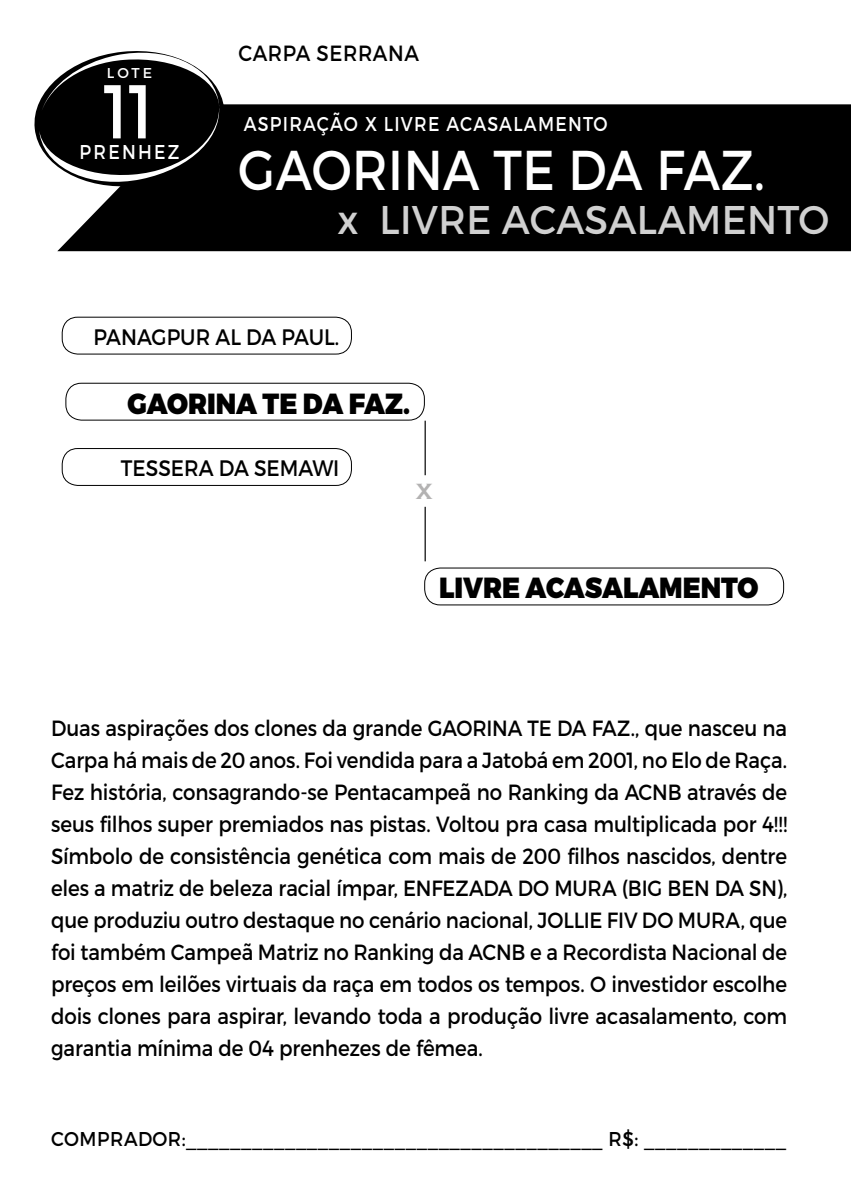
<style>
.page{position:relative;width:851px;height:1191px;background:#fff}
.page>*{position:absolute;margin:0;border:0;box-sizing:border-box;transform-origin:0 0}
.t1{font:76px "Montserrat";color:#fff;scale:.85 1}
.t2{font:56px "Montserrat";letter-spacing:.01em;color:#fff;scale:.88 1}
.t3{font:40px "Montserrat";letter-spacing:.01em;color:#d0d0d0;scale:.95 1}
.t4{font:900 29px "Montserrat";color:#000;scale:.9 1}
.t5{font:700 22.6px "Copperplate Gothic";color:#b3b2b2}
.t6{font:22.4px "Montserrat";color:#000;scale:.9 1}
.t7{font:22px/32px "Montserrat";letter-spacing:-.005em;color:#000;text-align:justify;scale:.9 1}
.t8{font:22px "Montserrat";letter-spacing:.03em;color:#000;scale:.9 1}
.t9{font:20px "Montserrat";letter-spacing:.03em;color:#000;scale:.92 1}
.t10{font:20px "Montserrat";letter-spacing:.07em;color:#fff;scale:.87 1}
.t11{font:20px "Montserrat";letter-spacing:.13em;color:#fff;scale:.87 1}
.t12{font:14.2px "Montserrat";color:#fff}
</style>
<div class="page">
<div style="left:57px;top:104px;width:793px;height:147px;background:#000"></div>
<div style="left:424px;top:568px;width:359px;height:37px;border:1px solid #000;border-radius:16px"></div>
<div style="left:66px;top:383px;width:358px;height:37px;border:1px solid #000;border-radius:16px"></div>
<div style="left:62px;top:317px;width:290px;height:37px;border:1px solid #000;border-radius:16px"></div>
<div style="left:62px;top:448px;width:290px;height:38px;border:1px solid #000;border-radius:16px"></div>
<hr style="left:424px;top:421px;width:1px;height:54px;background:#000">
<hr style="left:424px;top:507px;width:1px;height:54px;background:#000">
<svg style="left:34px;top:51px;width:194px;height:140px"></svg>
<p class="t12" style="left:107px;top:64px;width:47px">LOTE</p>
<h1 class="t1" style="left:103px;top:65px;width:60px">11</h1>
<p class="t11" style="left:79px;top:140px;width:116px">PRENHEZ</p>
<p class="t8" style="left:238px;top:40px;width:202px">CARPA SERRANA</p>
<p class="t10" style="left:244px;top:111px;width:419px">ASPIRAÇÃO X LIVRE ACASALAMENTO</p>
<h2 class="t2" style="left:238px;top:135px;width:599px">GAORINA TE DA FAZ.</h2>
<h3 class="t3" style="left:337px;top:195px;width:519px">x LIVRE ACASALAMENTO</h3>
<p class="t6" style="left:94px;top:323px;width:274px">PANAGPUR AL DA PAUL.</p>
<h3 class="t4" style="left:127px;top:386px;width:315px">GAORINA TE DA FAZ.</h3>
<p class="t6" style="left:121px;top:454px;width:244px">TESSERA DA SEMAWI</p>
<p class="t5" style="left:416px;top:478px;width:18px">X</p>
<h3 class="t4" style="left:439px;top:569px;width:356px">LIVRE ACASALAMENTO</h3>
<p class="t7" style="left:51px;top:712px;width:819px">Duas aspirações dos clones da grande GAORINA TE DA FAZ., que nasceu na Carpa há mais de 20 anos. Foi vendida para a Jatobá em 2001, no Elo de Raça.<br>Fez história, consagrando-se Pentacampeã no Ranking da ACNB através de seus filhos super premiados nas pistas. Voltou pra casa multiplicada por 4!!!<br>Símbolo de consistência genética com mais de 200 filhos nascidos, dentre eles a matriz de beleza racial ímpar, ENFEZADA DO MURA (BIG BEN DA SN), que produziu outro destaque no cenário nacional, JOLLIE FIV DO MURA, que foi também Campeã Matriz no Ranking da ACNB e a Recordista Nacional de preços em leilões virtuais da raça em todos os tempos. O investidor escolhe dois clones para aspirar, levando toda a produção livre acasalamento, com garantia mínima de 04 prenhezes de fêmea.</p>
<p class="t9" style="left:51px;top:1126px;width:800px">COMPRADOR:______________________________________ R$: _____________</p>
</div>
